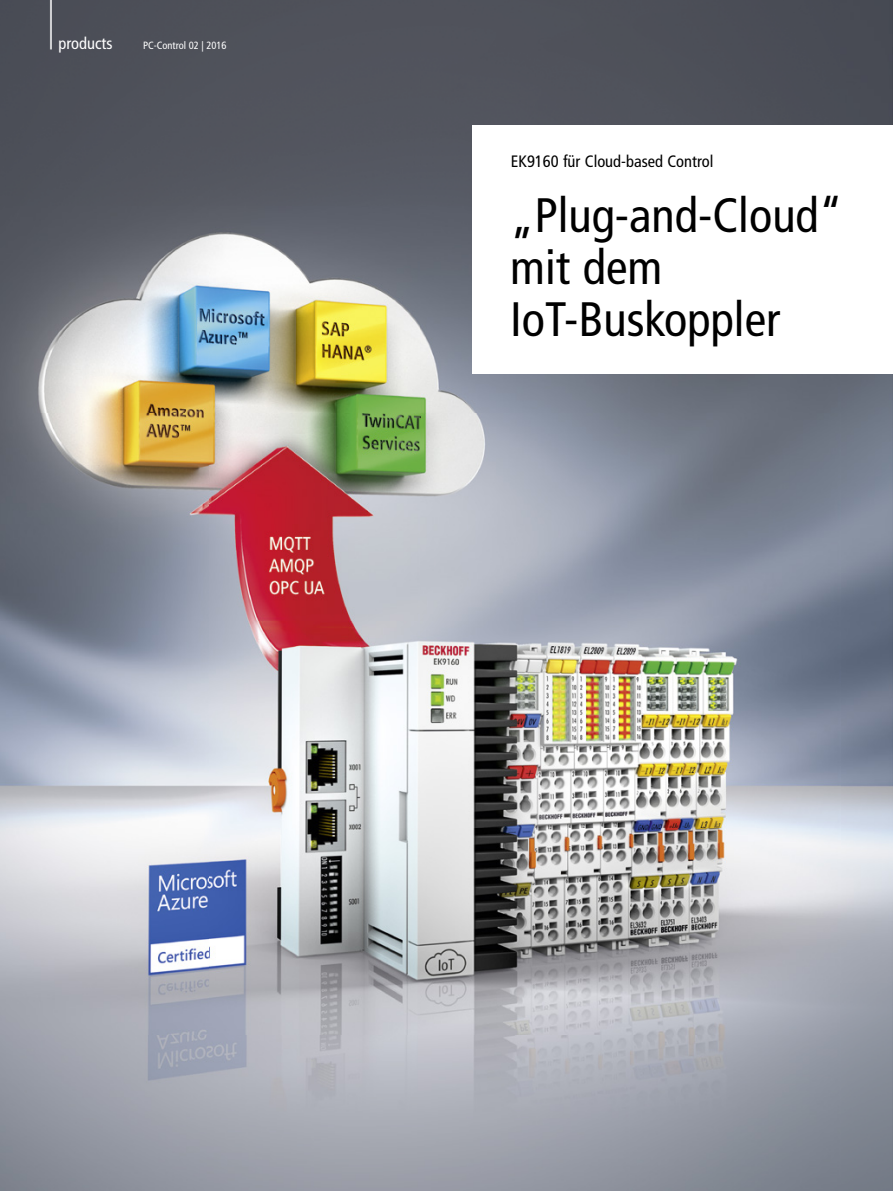
<style>
.page{position:relative;width:893px;height:1191px;background:#fff}
.page>*{position:absolute;margin:0;border:0;box-sizing:border-box;transform-origin:0 0}
.t1{font:300 condensed 61.8px "Frutiger LT Pro";color:#fff;scale:.49 1}
.t2{font:condensed 48.3px/51.8px "Frutiger LT Pro";color:#000}
.t3{font:condensed 16.5px "Frutiger LT Pro";color:#000}
.t4{font:condensed 16.5px "Frutiger LT Pro";color:#fff}
.t5{font:condensed 10.5px "Frutiger LT Pro";color:#fff}
</style>
<div class="page">
<img style="left:0;top:0;width:893px;height:1191px">
<div style="left:472px;top:125px;width:421px;height:249px;background:#fff"></div>
<p class="t1" style="left:48px;top:-23px;width:15px">|</p>
<p class="t4" style="left:58px;top:34px;width:56px">products</p>
<p class="t5" style="left:143px;top:39px;width:85px">PC-Control 02 | 2016</p>
<p class="t3" style="left:511px;top:151px;width:204px">EK9160 für Cloud-based Control</p>
<p class="t2" style="left:510px;top:190px;width:334px">„Plug-and-Cloud“ mit dem<br>IoT-Buskoppler</p>
</div>
